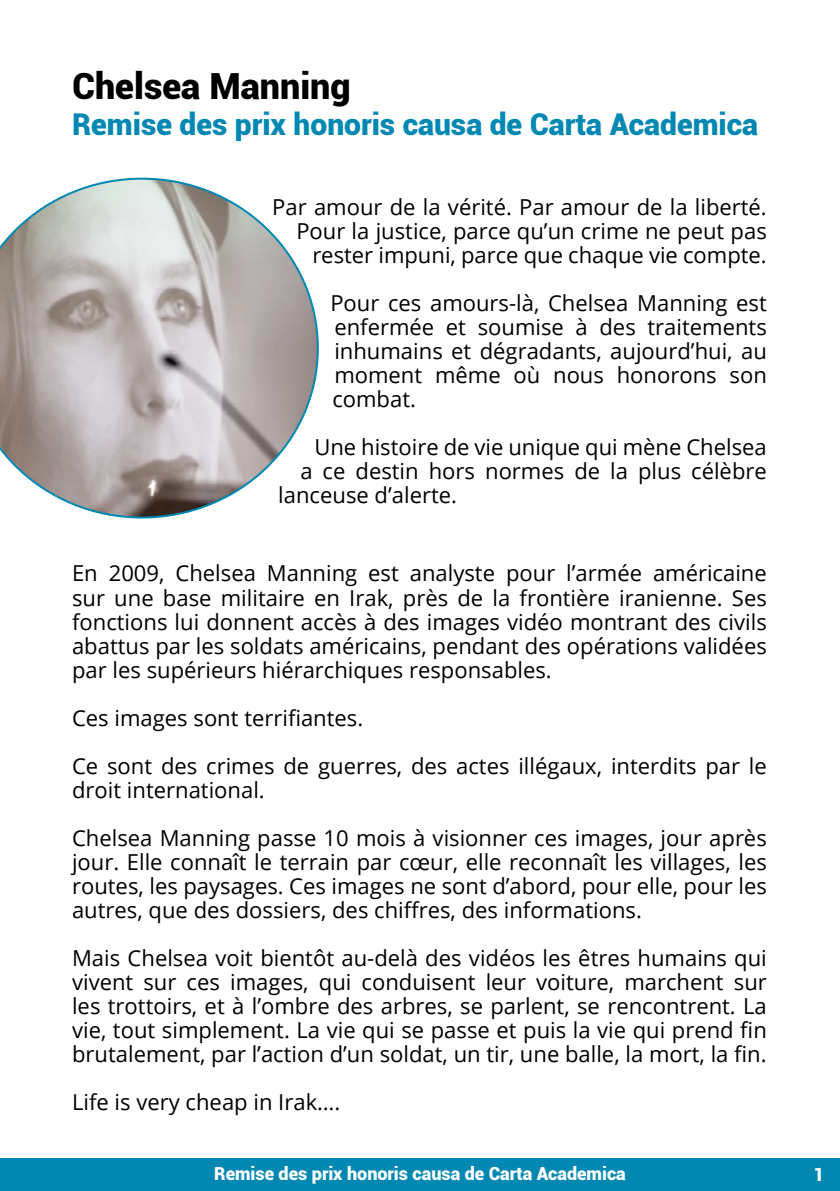
<style>
.page{position:relative;width:840px;height:1191px;background:#fff}
.page>*{position:absolute;margin:0;border:0;box-sizing:border-box;transform-origin:0 0}
.t1{font:900 36px "Roboto";color:#000}
.t2{font:900 30px "Roboto";color:#0088b3}
.t3{font:22px/24px "Open Sans";color:#000;text-align:justify}
.t4{font:900 18px "Roboto";color:#fff}
</style>
<div class="page">
<div style="left:0;top:1158px;width:839px;height:33px;background:#0088b3"></div>
<svg style="left:0;top:178px;width:318px;height:340px"></svg>
<h1 class="t1" style="left:72px;top:61px;width:280px">Chelsea Manning</h1>
<h2 class="t2" style="left:72px;top:103px;width:687px">Remise des prix honoris causa de Carta Academica</h2>
<p class="t3" style="left:272px;top:195px;width:496px;text-align:right">Par amour de la vérité. Par amour de la liberté.<br>Pour la justice, parce qu’un crime ne peut pas rester impuni, parce que chaque vie compte.</p>
<p class="t3" style="left:330px;top:291px;width:438px">Pour ces amours-là, Chelsea Manning est enfermée et soumise à des traitements inhumains et dégradants, aujourd’hui, au moment même où nous honorons son combat.</p>
<p class="t3" style="left:314px;top:435px;width:454px">Une histoire de vie unique qui mène Chelsea</p>
<p class="t3" style="left:300px;top:459px;width:467px">a ce destin hors normes de la plus célèbre</p>
<p class="t3" style="left:278px;top:483px;width:180px">lanceuse d’alerte.</p>
<p class="t3" style="left:72px;top:561px;width:696px">En 2009, Chelsea Manning est analyste pour l’armée américaine sur une base militaire en Irak, près de la frontière iranienne. Ses fonctions lui donnent accès à des images vidéo montrant des civils abattus par les soldats américains, pendant des opérations validées par les supérieurs hiérarchiques responsables.</p>
<p class="t3" style="left:72px;top:693px;width:696px;line-height:48px">Ces images sont terrifiantes.<br>Ce sont des crimes de guerres, des actes illégaux, interdits par le</p>
<p class="t3" style="left:72px;top:765px;width:695px;line-height:48px">droit international.<br>Chelsea Manning passe 10 mois à visionner ces images, jour après</p>
<p class="t3" style="left:72px;top:849px;width:696px">jour. Elle connaît le terrain par cœur, elle reconnaît les villages, les routes, les paysages. Ces images ne sont d’abord, pour elle, pour les autres, que des dossiers, des chiffres, des informations.</p>
<p class="t3" style="left:72px;top:945px;width:696px">Mais Chelsea voit bientôt au-delà des vidéos les êtres humains qui vivent sur ces images, qui conduisent leur voiture, marchent sur les trottoirs, et à l’ombre des arbres, se parlent, se rencontrent. La vie, tout simplement. La vie qui se passe et puis la vie qui prend fin brutalement, par l’action d’un soldat, un tir, une balle, la mort, la fin.</p>
<p class="t3" style="left:72px;top:1089px;width:269px">Life is very cheap in Irak….</p>
<p class="t4" style="left:214px;top:1161px;width:413px">Remise des prix honoris causa de Carta Academica</p>
<p class="t4" style="left:813px;top:1161px;width:12px">1</p>
</div>
